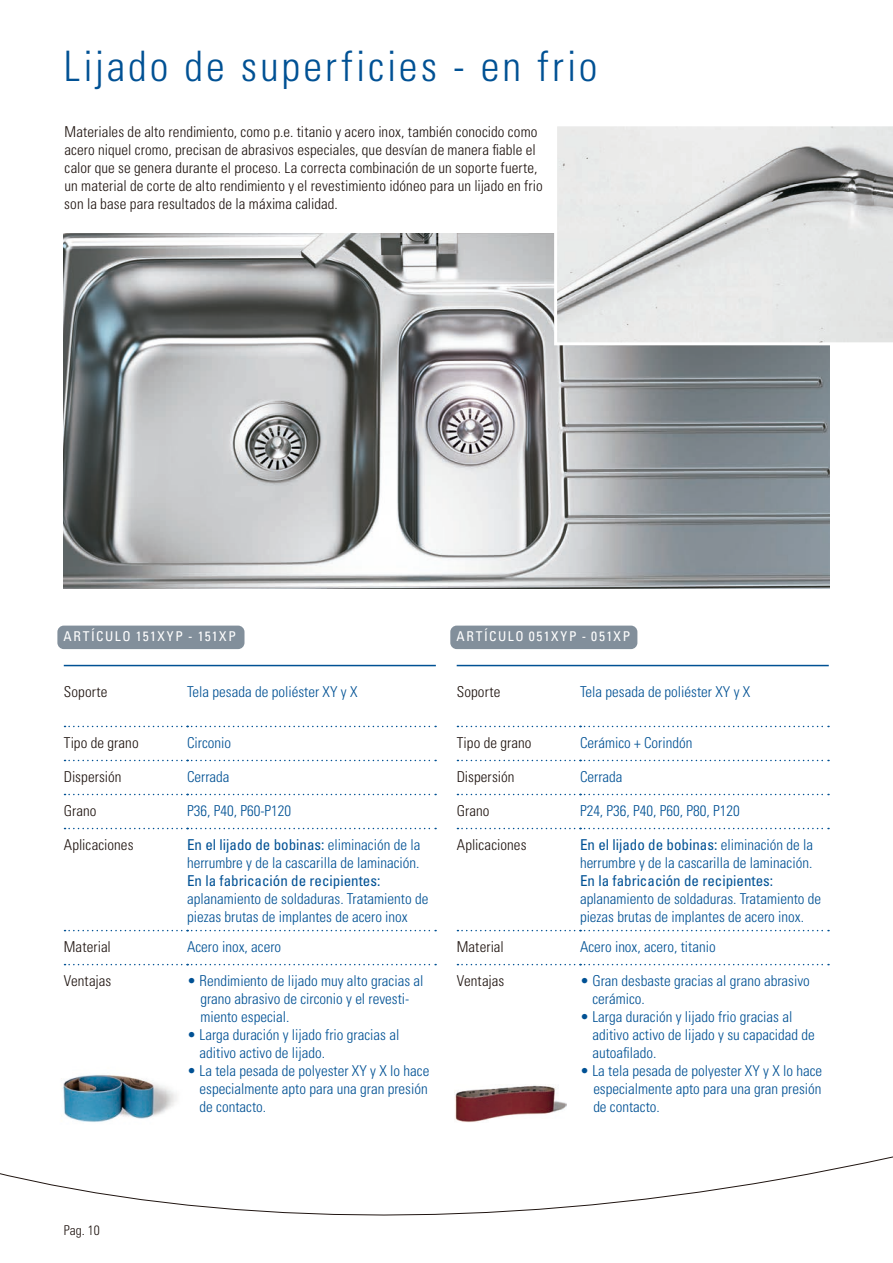
<style>
.page{position:relative;width:893px;height:1263px;background:#fff}
.page>*{position:absolute;margin:0;border:0;box-sizing:border-box;transform-origin:0 0}
.Headline{font:300 condensed 42px "Univers LT Std";letter-spacing:.07em;color:#005194}
.Tabellenzeilen_blau{font:300 condensed 15px/18px "Univers LT Std";color:#005194}
.Fließtext{font:300 condensed 15px/18px "Univers LT Std";letter-spacing:.005em;color:#1f1410}
.Tabellenzeilen_schwarz{font:300 condensed 15px "Univers LT Std";letter-spacing:.005em;color:#1f1410}
.Subline{font:condensed 13.5px "Univers LT Std";letter-spacing:.115em;color:#fff}
.Paginierung{font:300 condensed 13.5px "Univers LT Std";color:#1f1410}
.s1{font-weight:400}
</style>
<div class="page">
<img style="left:64px;top:234px;width:765px;height:355px">
<svg style="left:0;top:1156px;width:892px;height:60px"></svg>
<hr style="left:64px;top:665px;width:372px;height:1px;background:#005194">
<hr style="left:457px;top:665px;width:372px;height:1px;background:#005194">
<img style="left:455px;top:1085px;width:112px;height:38px">
<img style="left:62px;top:1075px;width:115px;height:47px">
<svg style="left:554px;top:126px;width:339px;height:219px;background:#dadbdb"></svg>
<div style="left:450px;top:626px;width:187px;height:23px;background:#828f9b;border-radius:6px"></div>
<div style="left:57px;top:626px;width:187px;height:23px;background:#828f9b;border-radius:6px"></div>
<svg style="left:65px;top:726px;width:371px;height:1px"></svg>
<svg style="left:65px;top:760px;width:371px;height:1px"></svg>
<svg style="left:65px;top:794px;width:371px;height:1px"></svg>
<svg style="left:65px;top:828px;width:371px;height:1px"></svg>
<svg style="left:65px;top:930px;width:371px;height:1px"></svg>
<svg style="left:65px;top:964px;width:371px;height:1px"></svg>
<svg style="left:457px;top:726px;width:372px;height:1px"></svg>
<svg style="left:457px;top:760px;width:372px;height:1px"></svg>
<svg style="left:457px;top:794px;width:372px;height:1px"></svg>
<svg style="left:457px;top:828px;width:372px;height:1px"></svg>
<svg style="left:457px;top:930px;width:372px;height:1px"></svg>
<svg style="left:457px;top:964px;width:372px;height:1px"></svg>
<p class="Headline" style="left:64px;top:41px;width:535px">Lijado de superficies - en frio</p>
<p class="Fließtext" style="left:64px;top:123px;width:480px">Materiales de alto rendimiento, como p.e. titanio y acero inox, también conocido como acero niquel cromo, precisan de abrasivos especiales, que desvían de manera fiable el calor que se genera durante el proceso. La correcta combinación de un soporte fuerte, un material de corte de alto rendimiento y el revestimiento idóneo para un lijado en frio son la base para resultados de la máxima calidad.</p>
<p class="Subline" style="left:64px;top:628px;width:174px">ARTÍCULO 151XYP - 151XP</p>
<p class="Subline" style="left:457px;top:628px;width:175px">ARTÍCULO 051XYP - 051XP</p>
<p class="Tabellenzeilen_schwarz" style="left:64px;top:683px;width:45px">Soporte</p>
<p class="Tabellenzeilen_blau" style="left:187px;top:683px;width:172px">Tela pesada de poliéster XY y X</p>
<p class="Tabellenzeilen_schwarz" style="left:64px;top:734px;width:76px">Tipo de grano</p>
<p class="Tabellenzeilen_blau" style="left:187px;top:734px;width:46px">Circonio</p>
<p class="Tabellenzeilen_schwarz" style="left:64px;top:768px;width:59px">Dispersión</p>
<p class="Tabellenzeilen_blau" style="left:187px;top:768px;width:44px">Cerrada</p>
<p class="Tabellenzeilen_schwarz" style="left:64px;top:802px;width:34px">Grano</p>
<p class="Tabellenzeilen_blau" style="left:187px;top:802px;width:106px">P36, P40, P60-P120</p>
<p class="Tabellenzeilen_schwarz" style="left:64px;top:836px;width:71px">Aplicaciones</p>
<p class="Tabellenzeilen_blau" style="left:187px;top:836px;width:243px"><span class="s1">En el lijado de bobinas:</span> eliminación de la herrumbre y de la cascarilla de laminación.<br><span class="s1">En la fabricación de recipientes: </span>aplanamiento de soldaduras. Tratamiento de piezas brutas de implantes de acero inox</p>
<p class="Tabellenzeilen_schwarz" style="left:64px;top:938px;width:49px">Material</p>
<p class="Tabellenzeilen_blau" style="left:187px;top:938px;width:96px">Acero inox, acero</p>
<p class="Tabellenzeilen_schwarz" style="left:64px;top:972px;width:49px">Ventajas</p>
<p class="Tabellenzeilen_blau" style="left:200px;top:972px;width:225px;text-indent:-13px">• Rendimiento de lijado muy alto gracias al grano abrasivo de circonio y el revesti&shy;miento especial.</p>
<p class="Tabellenzeilen_blau" style="left:200px;top:1026px;width:201px;text-indent:-12px">• Larga duración y lijado frio gracias al aditivo activo de lijado.</p>
<p class="Tabellenzeilen_blau" style="left:200px;top:1062px;width:231px;text-align:justify;text-indent:-12px">• La tela pesada de polyester XY y X lo hace especialmente apto para una gran presión de contacto.</p>
<p class="Tabellenzeilen_schwarz" style="left:457px;top:683px;width:45px">Soporte</p>
<p class="Tabellenzeilen_blau" style="left:580px;top:683px;width:172px">Tela pesada de poliéster XY y X</p>
<p class="Tabellenzeilen_schwarz" style="left:457px;top:734px;width:76px">Tipo de grano</p>
<p class="Tabellenzeilen_blau" style="left:580px;top:734px;width:114px">Cerámico + Corindón</p>
<p class="Tabellenzeilen_schwarz" style="left:457px;top:768px;width:59px">Dispersión</p>
<p class="Tabellenzeilen_blau" style="left:580px;top:768px;width:44px">Cerrada</p>
<p class="Tabellenzeilen_schwarz" style="left:457px;top:802px;width:34px">Grano</p>
<p class="Tabellenzeilen_blau" style="left:580px;top:802px;width:161px">P24, P36, P40, P60, P80, P120</p>
<p class="Tabellenzeilen_schwarz" style="left:457px;top:836px;width:71px">Aplicaciones</p>
<p class="Tabellenzeilen_blau" style="left:580px;top:836px;width:243px"><span class="s1">En el lijado de bobinas:</span> eliminación de la herrumbre y de la cascarilla de laminación.<br><span class="s1">En la fabricación de recipientes: </span>aplanamiento de soldaduras. Tratamiento de piezas brutas de implantes de acero inox.</p>
<p class="Tabellenzeilen_schwarz" style="left:457px;top:938px;width:49px">Material</p>
<p class="Tabellenzeilen_blau" style="left:580px;top:938px;width:137px">Acero inox, acero, titanio</p>
<p class="Tabellenzeilen_schwarz" style="left:457px;top:972px;width:49px">Ventajas</p>
<p class="Tabellenzeilen_blau" style="left:592px;top:972px;width:219px;text-indent:-12px">• Gran desbaste gracias al grano abrasivo cerámico.</p>
<p class="Tabellenzeilen_blau" style="left:592px;top:1008px;width:224px;text-indent:-12px">• Larga duración y lijado frio gracias al aditivo activo de lijado y su capacidad de autoafilado.</p>
<p class="Tabellenzeilen_blau" style="left:580px;top:1062px;width:244px;text-align:right">• La tela pesada de polyester XY y X lo hace especialmente apto para una gran presión</p>
<p class="Tabellenzeilen_blau" style="left:593px;top:1098px;width:68px">de contacto.</p>
<p class="Paginierung" style="left:64px;top:1222px;width:37px">Pag. 10</p>
</div>
